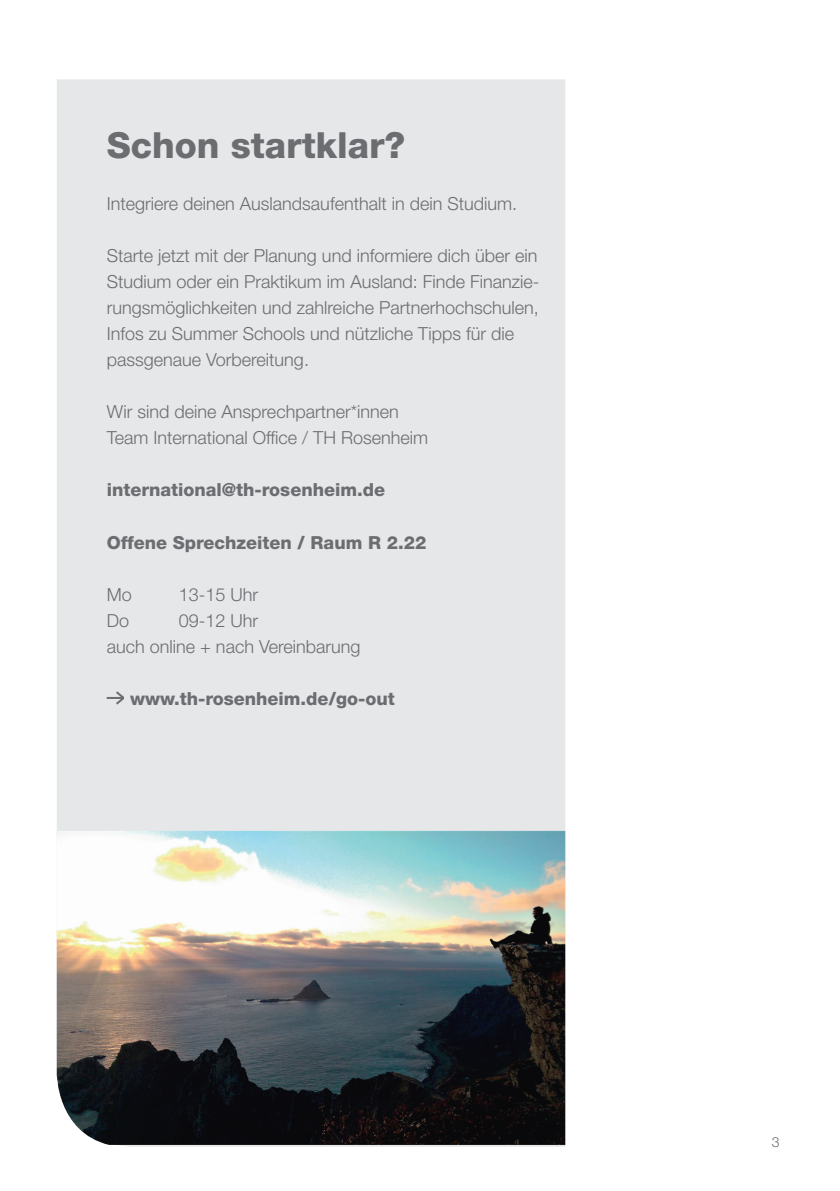
<style>
.page{position:relative;width:840px;height:1191px;background:#fff}
.page>*{position:absolute;margin:0;border:0;box-sizing:border-box;transform-origin:0 0}
.t1{font:800 36px "Helvetica Neue LT Pro";color:#6c6d70}
.t2{font:300 18px/26px "Helvetica Neue LT Pro";color:#6c6d70}
.t3{font:800 18px "Helvetica Neue LT Pro";color:#6c6d70}
.t4{font:300 14px "Helvetica Neue LT Pro";color:#6c6d70}
</style>
<div class="page">
<div style="left:57px;top:79px;width:508px;height:1067px;background:#e6e7e9"></div>
<img style="left:57px;top:831px;width:508px;height:314px">
<svg style="left:107px;top:689px;width:19px;height:17px"></svg>
<h1 class="t1" style="left:107px;top:124px;width:300px">Schon startklar?</h1>
<p class="t2" style="left:107px;top:191px;width:412px">Integriere deinen Auslandsaufenthalt in dein Studium.</p>
<p class="t2" style="left:107px;top:243px;width:434px">Starte jetzt mit der Planung und informiere dich über ein Studium oder ein Praktikum im Ausland: Finde Finanzie&shy;rungsmöglichkeiten und zahlreiche Partnerhochschulen, Infos zu Summer Schools und nützliche Tipps für die passgenaue Vorbereitung.</p>
<p class="t2" style="left:107px;top:399px;width:323px">Wir sind deine Ansprechpartner*innen<br>Team International Office / TH Rosenheim</p>
<p class="t3" style="left:107px;top:479px;width:280px">international@th-rosenheim.de</p>
<p class="t3" style="left:107px;top:531px;width:321px">Offene Sprechzeiten / Raum R 2.22</p>
<p class="t2" style="left:107px;top:581px;width:27px">Mo</p>
<p class="t2" style="left:179px;top:581px;width:81px">13-15 Uhr</p>
<p class="t2" style="left:107px;top:607px;width:24px">Do</p>
<p class="t2" style="left:107px;top:607px;width:255px;text-indent:72px">09-12 Uhr<br>auch online + nach Vereinbarung</p>
<p class="t3" style="left:130px;top:687px;width:266px">www.th-rosenheim.de/go-out</p>
<p class="t4" style="left:771px;top:1133px;width:9px">3</p>
</div>
